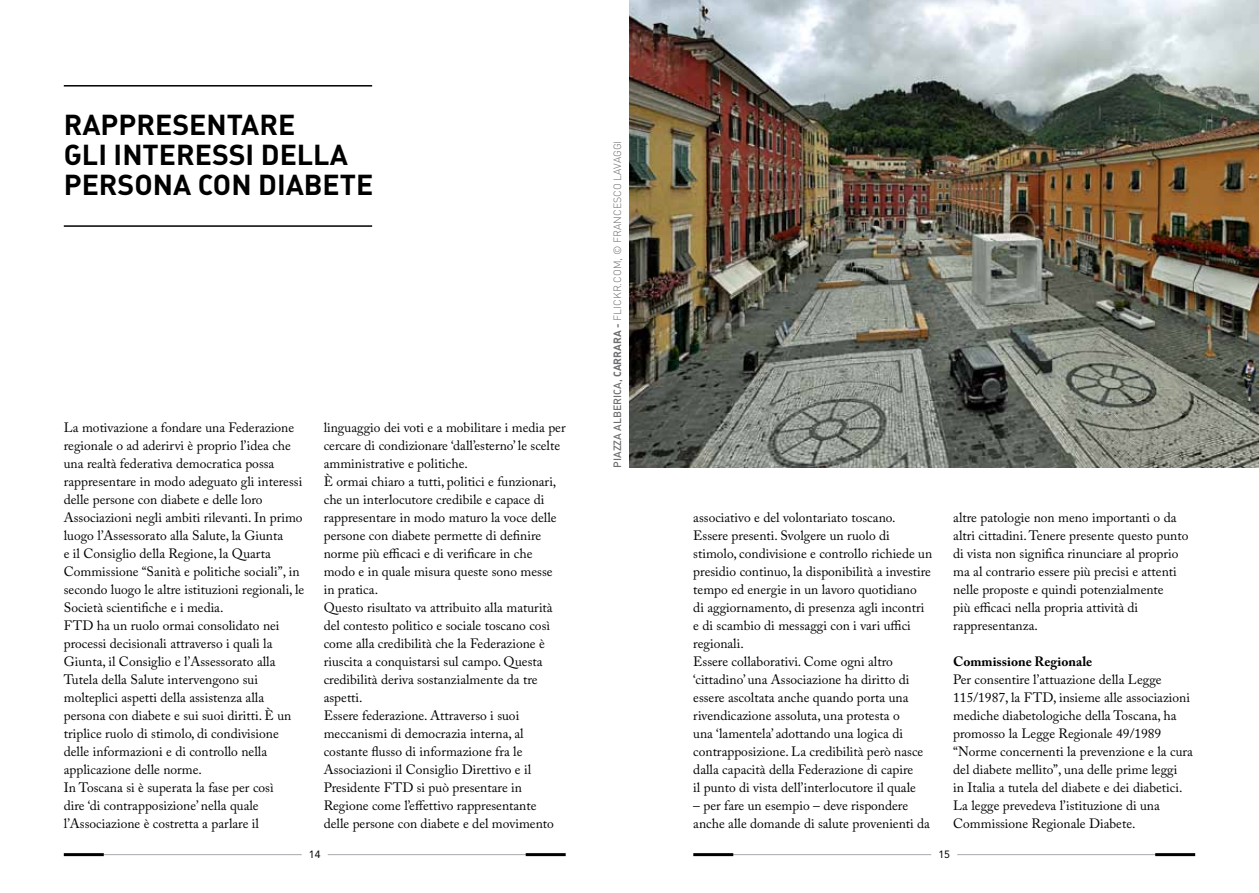
<style>
.page{position:relative;width:1259px;height:893px;background:#fff}
.page>*{position:absolute;margin:0;border:0;box-sizing:border-box;transform-origin:0 0}
.t1{font:28.5px/30px "DIN Bold Alternate";color:#000}
.t2{font:13.5px/18px "Adobe Caslon Pro";color:#000}
.t3{font:700 13.5px "Adobe Caslon Pro";color:#000}
.t4{font:300 10.5px "DIN";color:#6d6e71}
.t5{font:10.5px "Avenir";color:#000}
.s1{font-family:"DIN Medium Alternate";font-weight:400}
.s2{font-family:"DIN Bold Alternate";font-weight:400}
</style>
<div class="page">
<hr style="left:68px;top:854px;width:234px;height:1px;background:#a7a9ac">
<hr style="left:328px;top:854px;width:234px;height:1px;background:#a7a9ac">
<hr style="left:697px;top:854px;width:234px;height:1px;background:#a7a9ac">
<hr style="left:957px;top:854px;width:234px;height:1px;background:#a7a9ac">
<hr style="left:64px;top:853px;width:40px;height:3px;background:#000">
<hr style="left:526px;top:853px;width:40px;height:3px;background:#000">
<hr style="left:693px;top:853px;width:40px;height:3px;background:#000">
<hr style="left:1155px;top:853px;width:40px;height:3px;background:#000">
<hr style="left:64px;top:85px;width:308px;height:2px;background:#000">
<hr style="left:64px;top:225px;width:308px;height:2px;background:#000">
<img style="left:629px;top:0;width:630px;height:468px">
<h1 class="t1" style="left:64px;top:109px;width:311px">RAPPRESENTARE<br>GLI INTERESSI DELLA<br>PERSONA CON DIABETE</h1>
<p class="t2" style="left:64px;top:418px;width:242px">La motivazione a fondare una Federazione regionale o ad aderirvi è proprio l’idea che una realtà federativa democratica possa rappresentare in modo adeguato gli interessi delle persone con diabete e delle loro Associazioni negli ambiti rilevanti. In primo luogo l’Assessorato alla Salute, la Giunta<br>e il Consiglio della Regione, la Quarta Commissione “Sanità e politiche sociali”, in secondo luogo le altre istituzioni regionali, le Società scientifiche e i media.<br>FTD ha un ruolo ormai consolidato nei processi decisionali attraverso i quali la Giunta, il Consiglio e l’Assessorato alla Tutela della Salute intervengono sui molteplici aspetti della assistenza alla persona con diabete e sui suoi diritti. È un triplice ruolo di stimolo, di condivisione delle informazioni e di controllo nella applicazione delle norme.<br>In Toscana si è superata la fase per così<br>dire ‘di contrapposizione’ nella quale l’Associazione è costretta a parlare il</p>
<p class="t2" style="left:324px;top:418px;width:243px">linguaggio dei voti e a mobilitare i media per cercare di condizionare ‘dall’esterno’ le scelte amministrative e politiche.<br>È ormai chiaro a tutti, politici e funzionari, che un interlocutore credibile e capace di rappresentare in modo maturo la voce delle persone con diabete permette di definire norme più efficaci e di verificare in che modo e in quale misura queste sono messe in pratica.<br>Questo risultato va attribuito alla maturità del contesto politico e sociale toscano così come alla credibilità che la Federazione è riuscita a conquistarsi sul campo. Questa credibilità deriva sostanzialmente da tre aspetti.<br>Essere federazione. Attraverso i suoi meccanismi di democrazia interna, al costante flusso di informazione fra le Associazioni il Consiglio Direttivo e il Presidente FTD si può presentare in Regione come l’effettivo rappresentante<br>delle persone con diabete e del movimento</p>
<p class="t4" style="left:611px;top:468px;width:328px;rotate:-90deg"><span class="s1">piazza alberica,</span> <span class="s2">CARRARA -</span> flickr.com, © francesco lavaggi</p>
<p class="t2" style="left:693px;top:508px;width:240px">associativo e del volontariato toscano.<br>Essere presenti. Svolgere un ruolo di stimolo, condivisione e controllo richiede un presidio continuo, la disponibilità a investire tempo ed energie in un lavoro quotidiano<br>di aggiornamento, di presenza agli incontri e di scambio di messaggi con i vari uffici regionali.<br>Essere collaborativi. Come ogni altro ‘cittadino’ una Associazione ha diritto di essere ascoltata anche quando porta una rivendicazione assoluta, una protesta o<br>una ‘lamentela’ adottando una logica di contrapposizione. La credibilità però nasce dalla capacità della Federazione di capire<br>il punto di vista dell’interlocutore il quale</p>
<p class="t2" style="left:693px;top:796px;width:238px">– per fare un esempio – deve rispondere anche alle domande di salute provenienti da</p>
<p class="t2" style="left:953px;top:508px;width:237px">altre patologie non meno importanti o da altri cittadini. Tenere presente questo punto di vista non significa rinunciare al proprio ma al contrario essere più precisi e attenti nelle proposte e quindi potenzialmente<br>più efficaci nella propria attività di rappresentanza.</p>
<p class="t3" style="left:953px;top:653px;width:141px">Commissione Regionale</p>
<p class="t2" style="left:953px;top:670px;width:241px">Per consentire l’attuazione della Legge 115/1987, la FTD, insieme alle associazioni mediche diabetologiche della Toscana, ha promosso la Legge Regionale 49/1989 “Norme concernenti la prevenzione e la cura del diabete mellito”, una delle prime leggi<br>in Italia a tutela del diabete e dei diabetici.<br>La legge prevedeva l’istituzione di una Commissione Regionale Diabete.</p>
<p class="t5" style="left:309px;top:848px;width:13px">14</p>
<p class="t5" style="left:938px;top:848px;width:13px">15</p>
</div>
